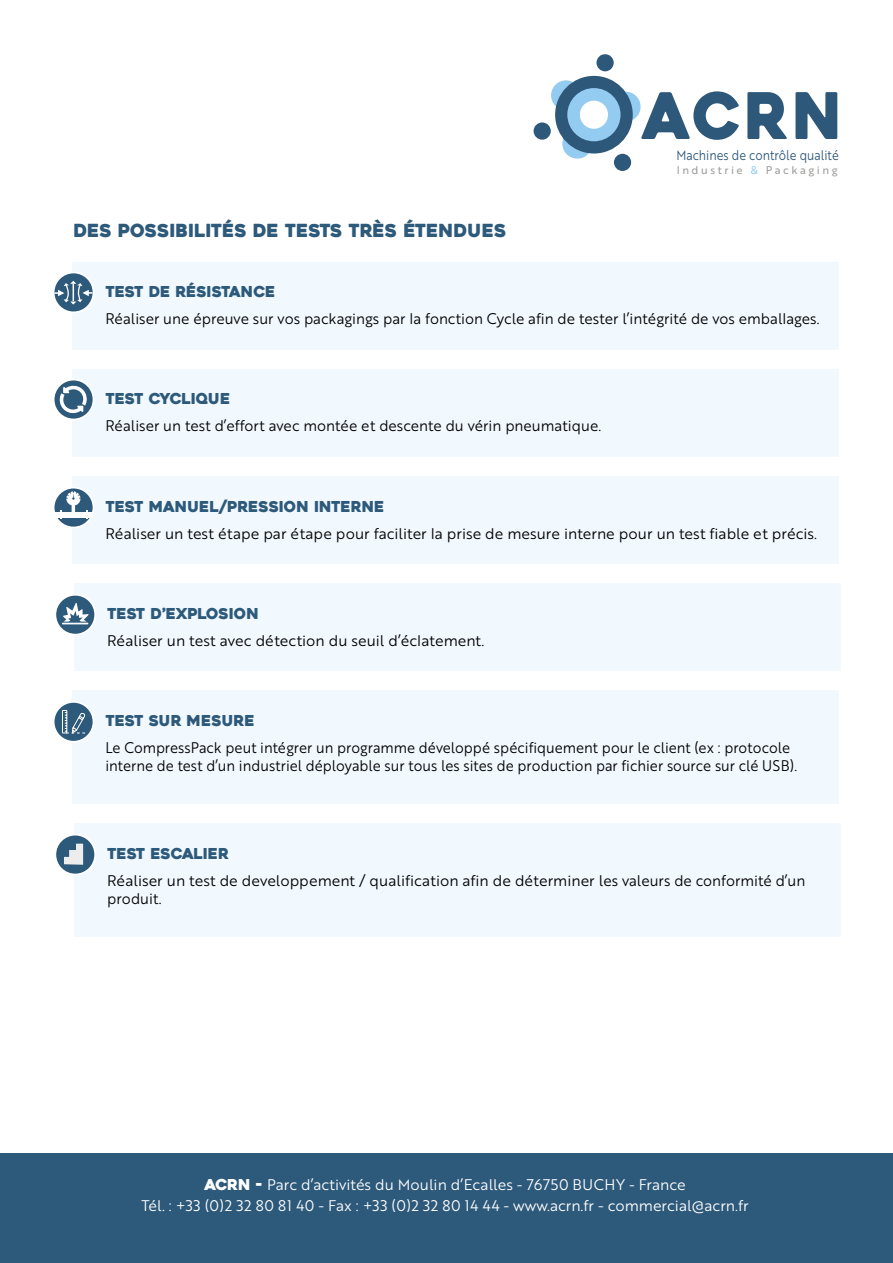
<style>
.page{position:relative;width:893px;height:1263px;background:#fff}
.page>*{position:absolute;margin:0;border:0;box-sizing:border-box;transform-origin:0 0}
.t1{font:64.05px "Heavitas";color:#2d587a;scale:.95 1}
.t2{font:18px "Heavitas";color:#2d597a}
.t3{font:15px/18px "Brother 1816 Book";color:#000}
.t4{font:15px/18px "Brother 1816 Book";color:#000;scale:.94 1}
.t5{font:15px/21px "Brother 1816 Book";color:#fff;text-align:center}
.t6{font:15px "Heavitas";color:#2d597a}
.t7{font:13.65px "Brother 1816 Book";color:#2d587a;scale:.87 1}
.t8{font:10.95px "Brother 1816 Regular";letter-spacing:.23em;color:#9d9d9c}
.s1{color:#94cbf0}
.s2{font-family:"Heavitas"}
</style>
<div class="page">
<div style="left:0;top:1154px;width:893px;height:109px;background:#2d597a"></div>
<div style="left:551px;top:80px;width:30px;height:30px;background:#94cbf0;border-radius:50%"></div>
<div style="left:610px;top:92px;width:31px;height:30px;background:#94cbf0;border-radius:50%"></div>
<svg style="left:562px;top:129px;width:30px;height:30px"></svg>
<div style="left:555px;top:76px;width:78px;height:77px;background:#2d587a;border-radius:50%"></div>
<div style="left:567px;top:88px;width:53px;height:53px;background:#94cbf0;border-radius:50%"></div>
<div style="left:580px;top:101px;width:28px;height:28px;background:#fff;border-radius:50%"></div>
<div style="left:534px;top:122px;width:17px;height:18px;background:#2d587a;border-radius:50%"></div>
<div style="left:596px;top:54px;width:18px;height:17px;background:#2d587a;border-radius:50%"></div>
<div style="left:614px;top:154px;width:17px;height:17px;background:#2d587a;border-radius:50%"></div>
<div style="left:72px;top:262px;width:767px;height:88px;background:#f1f8fe"></div>
<div style="left:72px;top:369px;width:767px;height:88px;background:#f1f8fe"></div>
<div style="left:72px;top:476px;width:767px;height:88px;background:#f1f8fe"></div>
<div style="left:72px;top:690px;width:767px;height:114px;background:#f1f8fe"></div>
<svg style="left:54px;top:272px;width:40px;height:40px"></svg>
<div style="left:53px;top:272px;width:41px;height:41px;border:2px solid #fff;border-radius:50%"></div>
<svg style="left:54px;top:380px;width:40px;height:39px"></svg>
<div style="left:53px;top:379px;width:41px;height:41px;border:2px solid #fff;border-radius:50%"></div>
<svg style="left:54px;top:488px;width:40px;height:39px"></svg>
<div style="left:53px;top:487px;width:41px;height:41px;border:2px solid #fff;border-radius:50%"></div>
<svg style="left:54px;top:702px;width:40px;height:40px"></svg>
<div style="left:53px;top:701px;width:41px;height:42px;border:2px solid #fff;border-radius:50%"></div>
<svg style="left:54px;top:281px;width:38px;height:24px"></svg>
<svg style="left:62px;top:709px;width:23px;height:25px"></svg>
<div style="left:74px;top:583px;width:767px;height:88px;background:#f1f8fe"></div>
<div style="left:74px;top:823px;width:767px;height:114px;background:#f1f8fe"></div>
<svg style="left:55px;top:595px;width:40px;height:40px"></svg>
<div style="left:54px;top:594px;width:42px;height:41px;border:2px solid #fff;border-radius:50%"></div>
<svg style="left:55px;top:834px;width:40px;height:40px"></svg>
<div style="left:54px;top:834px;width:42px;height:41px;border:2px solid #fff;border-radius:50%"></div>
<svg style="left:62px;top:603px;width:27px;height:21px"></svg>
<svg style="left:58px;top:385px;width:30px;height:29px"></svg>
<div style="left:55px;top:512px;width:37px;height:6px;background:#fff"></div>
<svg style="left:60px;top:490px;width:28px;height:29px"></svg>
<svg style="left:64px;top:844px;width:19px;height:21px"></svg>
<h1 class="t1" style="left:643px;top:79px;width:213px">ACRN</h1>
<p class="t2" style="left:74px;top:219px;width:434px">DES POSSIBILITÉS DE TESTS TRÈS ÉTENDUES</p>
<p class="t7" style="left:676px;top:150px;width:188px">Machines de contrôle qualité</p>
<p class="t8" style="left:677px;top:166px;width:162px">Industrie <span class="s1">&amp;</span> Packaging</p>
<p class="t6" style="left:105px;top:282px;width:172px">TEST DE RÉSISTANCE</p>
<p class="t3" style="left:105px;top:310px;width:716px">Réaliser une épreuve sur vos packagings par la fonction Cycle afin de tester l’intégrité de vos emballages.</p>
<p class="t6" style="left:105px;top:389px;width:126px">TEST CYCLIQUE</p>
<p class="t3" style="left:105px;top:417px;width:497px">Réaliser un test d’effort avec montée et descente du vérin pneumatique.</p>
<p class="t6" style="left:105px;top:497px;width:281px">TEST MANUEL/PRESSION INTERNE</p>
<p class="t3" style="left:105px;top:526px;width:713px">Réaliser un test étape par étape pour faciliter la prise de mesure interne pour un test fiable et précis.</p>
<p class="t6" style="left:107px;top:604px;width:153px">TEST D’EXPLOSION</p>
<p class="t3" style="left:107px;top:633px;width:379px">Réaliser un test avec détection du seuil d’éclatement.</p>
<p class="t6" style="left:105px;top:711px;width:151px">TEST SUR MESURE</p>
<p class="t4" style="left:105px;top:740px;width:737px">Le CompressPack peut intégrer un programme développé spécifiquement pour le client (ex : protocole interne de test d’un industriel déployable sur tous les sites de production par fichier source sur clé USB).</p>
<p class="t6" style="left:107px;top:844px;width:123px">TEST ESCALIER</p>
<p class="t3" style="left:107px;top:872px;width:700px">Réaliser un test de developpement / qualification afin de déterminer les valeurs de conformité d’un produit.</p>
<p class="t5" style="left:141px;top:1175px;width:609px"><span class="s2">ACRN -</span> Parc d’activités du Moulin d’Ecalles - 76750 BUCHY - France<br>Tél. : +33 (0)2 32 80 81 40 - Fax : +33 (0)2 32 80 14 44 - www.acrn.fr - commercial@acrn.fr</p>
</div>
